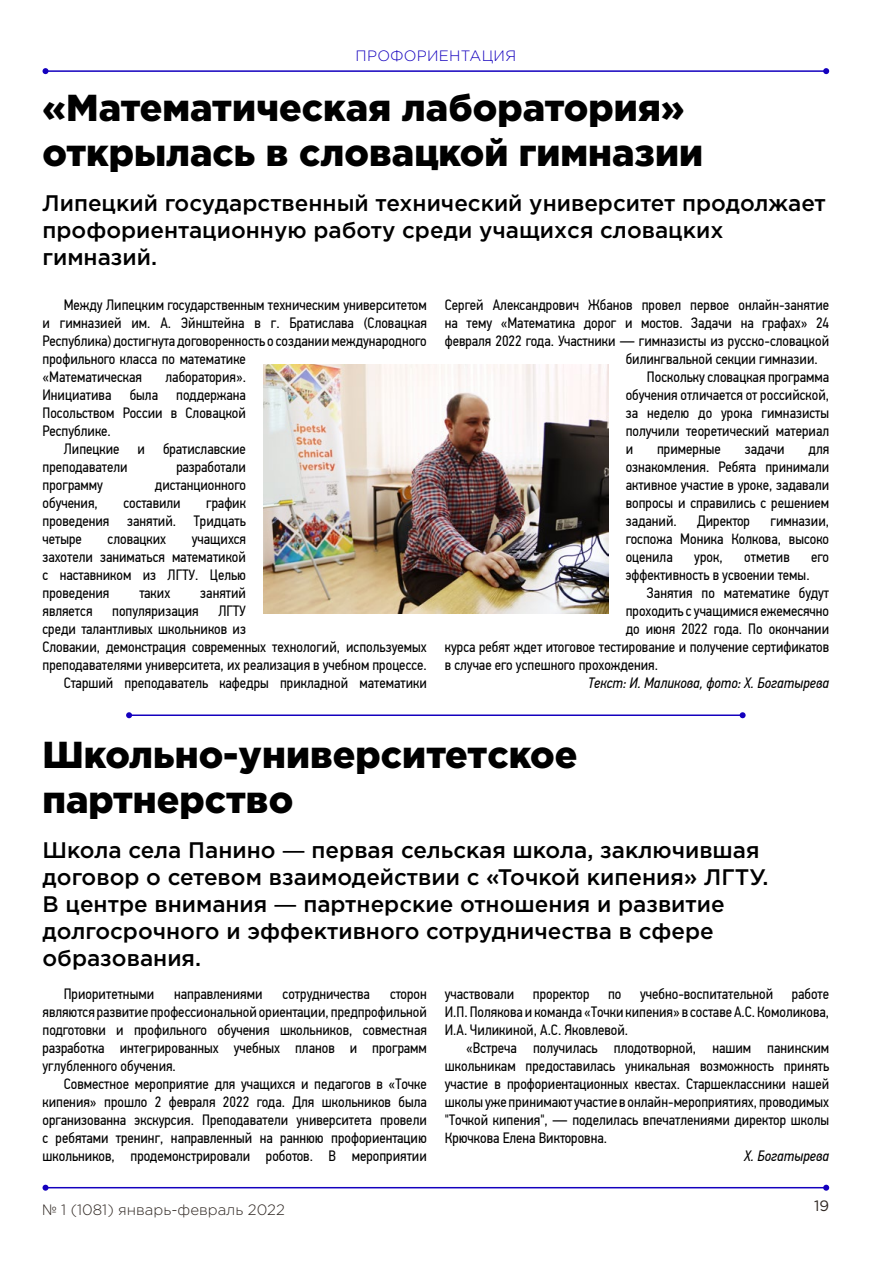
<style>
.page{position:relative;width:893px;height:1263px;background:#fff}
.page>*{position:absolute;margin:0;border:0;box-sizing:border-box;transform-origin:0 0}
.t1{font:900 37.5px/45px "Gotham Pro";color:#000}
.t2{font:500 22.5px/27px "Gotham Pro";color:#000}
.t3{font:15px/18px "PF Din Text Cond Pro";color:#000;text-align:justify}
.t4{font:italic 15px "PF Din Text Cond Pro";color:#000}
.t5{font:300 15px "Gotham Pro";color:#2f2722}
.t6{font:300 15px "Gotham Pro";letter-spacing:.02em;color:#1400be}
.t7{font:15px "Gotham Pro";color:#2f2722}
.s1{font-family:"PF Din Text Cond Pro";font-weight:400}
</style>
<div class="page">
<hr style="left:46px;top:70px;width:780px;height:2px;background:#1400be">
<svg style="left:43px;top:68px;width:6px;height:6px"></svg>
<svg style="left:823px;top:68px;width:6px;height:6px"></svg>
<hr style="left:46px;top:1187px;width:780px;height:1px;background:#1400be">
<svg style="left:43px;top:1185px;width:6px;height:6px"></svg>
<svg style="left:823px;top:1185px;width:6px;height:6px"></svg>
<img style="left:263px;top:364px;width:346px;height:249px">
<hr style="left:129px;top:714px;width:614px;height:2px;background:#1400be">
<svg style="left:126px;top:712px;width:6px;height:6px"></svg>
<svg style="left:740px;top:712px;width:6px;height:6px"></svg>
<p class="t6" style="left:355px;top:48px;width:162px">ПРОФОРИЕНТАЦИЯ</p>
<h1 class="t1" style="left:43px;top:84px;width:662px">«Математическая лаборатория» открылась в словацкой гимназии</h1>
<h2 class="t2" style="left:43px;top:189px;width:785px">Липецкий государственный технический университет продолжает профориентационную работу среди учащихся словацких гимназий.</h2>
<p class="t3" style="left:43px;top:296px;width:386px;text-align:left;text-indent:21px">Между Липецким государственным техническим университетом и гимназией им. А. Эйнштейна в г. Братислава (Словацкая Республика) достигнута договоренность о создании международного профильного класса по математике<br>«Математическая</p>
<p class="t3" style="left:445px;top:296px;width:386px">Сергей Александрович Жбанов провел первое онлайн-занятие</p>
<p class="t3" style="left:445px;top:314px;width:386px">на тему «Математика дорог и мостов. Задачи на графах» 24</p>
<p class="t3" style="left:445px;top:332px;width:386px">февраля 2022 года. Участники — гимназисты из русско-словацкой</p>
<p class="t3" style="left:626px;top:350px;width:194px">билингвальной секции гимназии.</p>
<p class="t3" style="left:647px;top:368px;width:184px">Поскольку словацкая программа</p>
<p class="t3" style="left:626px;top:386px;width:205px">обучения отличается от российской,</p>
<p class="t3" style="left:626px;top:404px;width:205px">за неделю до урока гимназисты</p>
<p class="t3" style="left:626px;top:422px;width:205px">получили теоретический материал</p>
<p class="t3" style="left:626px;top:440px;width:9px">и</p>
<p class="t3" style="left:657px;top:440px;width:65px">примерные</p>
<p class="t3" style="left:745px;top:440px;width:41px">задачи</p>
<p class="t3" style="left:43px;top:368px;width:205px;text-indent:123px">лаборатория».<br>Инициатива была поддержана Посольством России в Словацкой Республике.</p>
<p class="t3" style="left:43px;top:440px;width:205px;text-indent:21px">Липецкие и братиславские преподаватели</p>
<p class="t3" style="left:626px;top:440px;width:205px;text-indent:183px">для ознакомления. Ребята принимали активное участие в уроке, задавали вопросы и справились с решением заданий.</p>
<p class="t3" style="left:176px;top:458px;width:71px">разработали</p>
<p class="t3" style="left:43px;top:476px;width:62px">программу</p>
<p class="t3" style="left:155px;top:476px;width:93px">дистанционного</p>
<p class="t3" style="left:43px;top:494px;width:57px">обучения,</p>
<p class="t3" style="left:123px;top:494px;width:59px">составили</p>
<p class="t3" style="left:43px;top:494px;width:205px;text-indent:164px">график проведения занятий. Тридцать четыре</p>
<p class="t3" style="left:697px;top:512px;width:54px">Директор</p>
<p class="t3" style="left:626px;top:512px;width:205px;text-indent:145px">гимназии, госпожа Моника Колкова, высоко оценила</p>
<p class="t3" style="left:43px;top:530px;width:205px;text-indent:149px">учащихся захотели заниматься математикой с наставником из ЛГТУ. Целью проведения</p>
<p class="t3" style="left:108px;top:530px;width:60px">словацких</p>
<p class="t3" style="left:694px;top:548px;width:30px">урок,</p>
<p class="t3" style="left:744px;top:548px;width:47px">отметив</p>
<p class="t3" style="left:811px;top:548px;width:19px">его</p>
<p class="t3" style="left:626px;top:566px;width:185px">эффективность в усвоении темы.</p>
<p class="t3" style="left:647px;top:584px;width:184px">Занятия по математике будут</p>
<p class="t3" style="left:626px;top:602px;width:205px">проходить с учащимися ежемесячно</p>
<p class="t3" style="left:626px;top:620px;width:205px">до июня 2022 года. По окончании</p>
<p class="t3" style="left:445px;top:638px;width:386px">курса ребят ждет итоговое тестирование и получение сертификатов</p>
<p class="t3" style="left:445px;top:656px;width:215px">в случае его успешного прохождения.</p>
<p class="t4" style="left:588px;top:674px;width:242px">Текст: И. Маликова, фото: Х. Богатырева</p>
<p class="t3" style="left:139px;top:584px;width:32px">таких</p>
<p class="t3" style="left:200px;top:584px;width:47px">занятий</p>
<p class="t3" style="left:43px;top:602px;width:51px">является</p>
<p class="t3" style="left:112px;top:602px;width:88px">популяризация</p>
<p class="t3" style="left:218px;top:602px;width:29px">ЛГТУ</p>
<p class="t3" style="left:43px;top:620px;width:205px">среди талантливых школьников из</p>
<p class="t3" style="left:43px;top:638px;width:386px">Словакии, демонстрация современных технологий, используемых</p>
<p class="t3" style="left:43px;top:656px;width:386px">преподавателями университета, их реализация в учебном процессе.</p>
<p class="t3" style="left:64px;top:674px;width:365px">Старший преподаватель кафедры прикладной математики</p>
<h1 class="t1" style="left:43px;top:732px;width:536px">Школьно-университетское партнерство</h1>
<p class="t2" style="left:43px;top:836px;width:728px">Школа села Панино <span class="s1">―</span> первая сельская школа, заключившая договор о сетевом взаимодействии с «Точкой кипения» ЛГТУ.<br>В центре внимания <span class="s1">―</span> партнерские отношения и развитие долгосрочного и эффективного сотрудничества в сфере образования.</p>
<p class="t3" style="left:64px;top:985px;width:92px">Приоритетными</p>
<p class="t3" style="left:174px;top:985px;width:90px">направлениями</p>
<p class="t3" style="left:283px;top:985px;width:89px">сотрудничества</p>
<p class="t3" style="left:445px;top:985px;width:386px">участвовали проректор по учебно-воспитательной работе И.П. Полякова и команда «Точки кипения» в составе А.С. Комоликова, И.А. Чиликиной, А.С. Яковлевой.</p>
<p class="t3" style="left:445px;top:1039px;width:386px;text-indent:21px">«Встреча получилась плодотворной, нашим панинским школьникам предоставилась уникальная возможность принять участие в профориентационных квестах. Старшеклассники нашей школы уже принимают участие в онлайн-мероприятиях, проводимых "Точкой кипения", — поделилась впечатлениями директор школы Крючкова Елена Викторовна.</p>
<p class="t4" style="left:744px;top:1147px;width:86px">Х. Богатырева</p>
<p class="t3" style="left:43px;top:985px;width:386px;text-indent:348px">сторон являются развитие профессиональной ориентации, предпрофильной подготовки и профильного обучения школьников, совместная разработка интегрированных учебных планов и программ углубленного обучения.</p>
<p class="t3" style="left:43px;top:1075px;width:386px;text-indent:21px">Совместное мероприятие для учащихся и педагогов в «Точке кипения» прошло 2 февраля 2022 года. Для школьников была организованна экскурсия. Преподаватели университета провели с ребятами тренинг, направленный на раннюю профориентацию школьников, продемонстрировали роботов. В мероприятии</p>
<p class="t5" style="left:42px;top:1202px;width:244px">№ 1 (1081) январь-февраль 2022</p>
<p class="t7" style="left:814px;top:1197px;width:17px">19</p>
</div>
